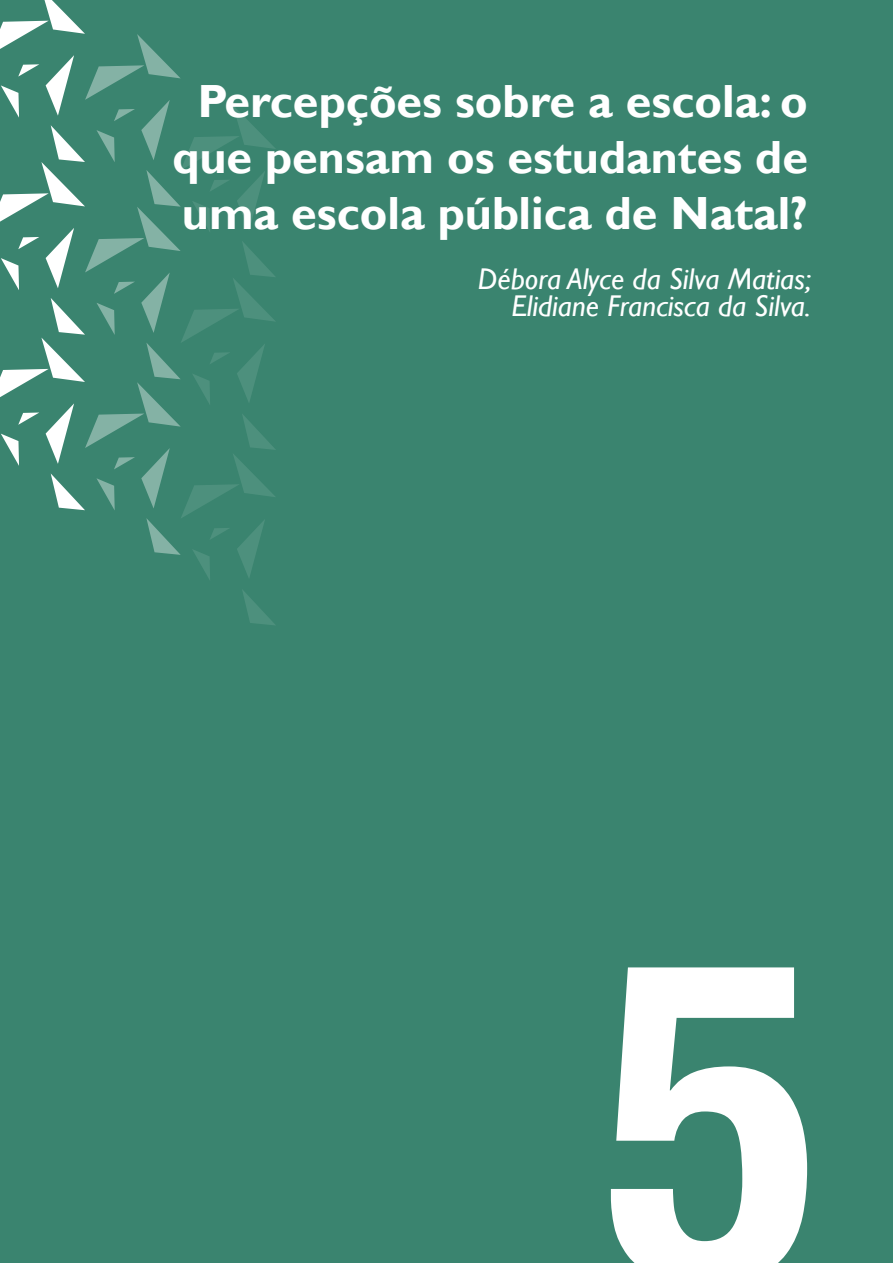
<style>
.page{position:relative;width:893px;height:1263px;background:#3a846f}
.page>*{position:absolute;margin:0;border:0;box-sizing:border-box;transform-origin:0 0}
.t1{font:700 condensed 450px "Helvetica Neue";color:#fff}
.t2{font:700 46.5px/55.8px "Gill Sans";color:#fff;text-align:center}
.t3{font:italic 30px/27px "Gill Sans";color:#fff;text-align:right}
</style>
<div class="page">
<svg style="left:242px;top:590px;width:33px;height:35px"></svg>
<svg style="left:0;top:0;width:276px;height:580px"></svg>
<p class="t2" style="left:172px;top:75px;width:637px">Percepções sobre a escola: o que pensam os estudantes de uma escola pública de Natal?</p>
<p class="t3" style="left:478px;top:265px;width:335px">Débora Alyce da Silva Matias;<br>Elidiane Francisca da Silva.</p>
<h1 class="t1" style="left:603px;top:847px;width:218px">5</h1>
</div>
